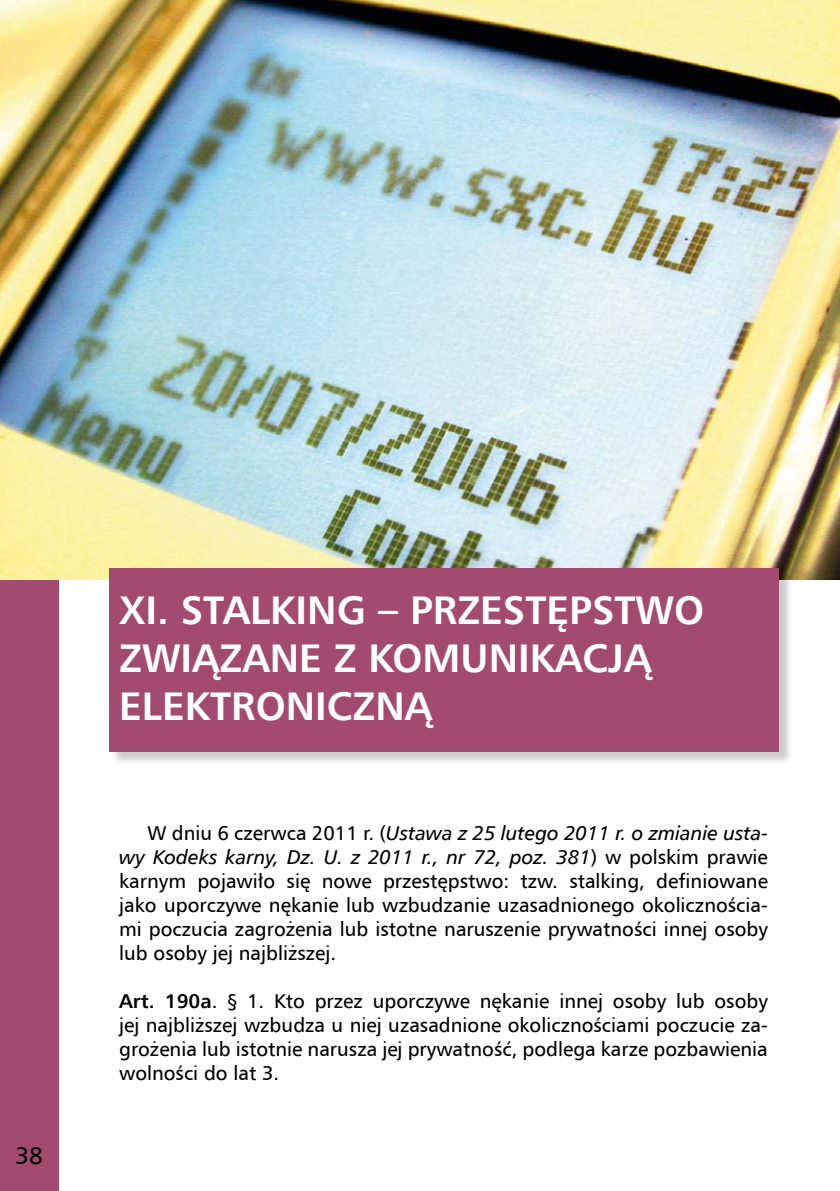
<style>
.page{position:relative;width:840px;height:1191px;background:#fff}
.page>*{position:absolute;margin:0;border:0;box-sizing:border-box;transform-origin:0 0}
.t1{font:700 40px "Humnst 777 EU";color:#fff}
.t2{font:24px "Humnst 777 EU";color:#000}
.t3{font:20px/24px "Humnst 777 EU";color:#000;text-align:justify}
.s1{font-style:italic}
.s2{font-weight:700}
</style>
<div class="page">
<div style="left:0;top:0;width:59px;height:1191px;background:#a34b6e"></div>
<img style="left:0;top:0;width:839px;height:580px">
<div style="left:111px;top:569px;width:681px;height:196px;background:#000;opacity:.2"></div>
<div style="left:110px;top:568px;width:668px;height:183px;background:#a34b6e"></div>
<p class="t2" style="left:16px;top:1140px;width:29px">38</p>
<h1 class="t1" style="left:119px;top:585px;width:108px">XI. STALKING</h1>
<h1 class="t1" style="left:378px;top:585px;width:57px">– PRZESTĘPSTWO</h1>
<h1 class="t1" style="left:119px;top:633px;width:26px">ZWIĄZANE</h1>
<h1 class="t1" style="left:333px;top:633px;width:62px">Z KOMUNIKACJĄ</h1>
<h1 class="t1" style="left:119px;top:681px;width:25px">ELEKTRONICZNĄ</h1>
<p class="t3" style="left:119px;top:821px;width:650px;text-indent:28px">W dniu 6 czerwca 2011 r. (<span class="s1">Ustawa z 25 lutego 2011 r. o zmianie usta&shy;wy Kodeks karny, Dz. U. z 2011 r., nr 72, poz. 381</span>) w polskim prawie karnym pojawiło się nowe przestępstwo: tzw. stalking, definiowane jako uporczywe nękanie lub wzbudzanie uzasadnionego okolicznościa&shy;mi poczucia zagrożenia lub istotne naruszenie prywatności innej osoby lub osoby jej najbliższej.</p>
<p class="t3" style="left:119px;top:989px;width:650px"><span class="s2">ART. 190A</span>. § 1. Kto przez uporczywe nękanie innej osoby lub osoby jej najbliższej wzbudza u niej uzasadnione okolicznościami poczucie za&shy;grożenia lub istotnie narusza jej prywatność, podlega karze pozbawienia wolności do lat 3.</p>
</div>
